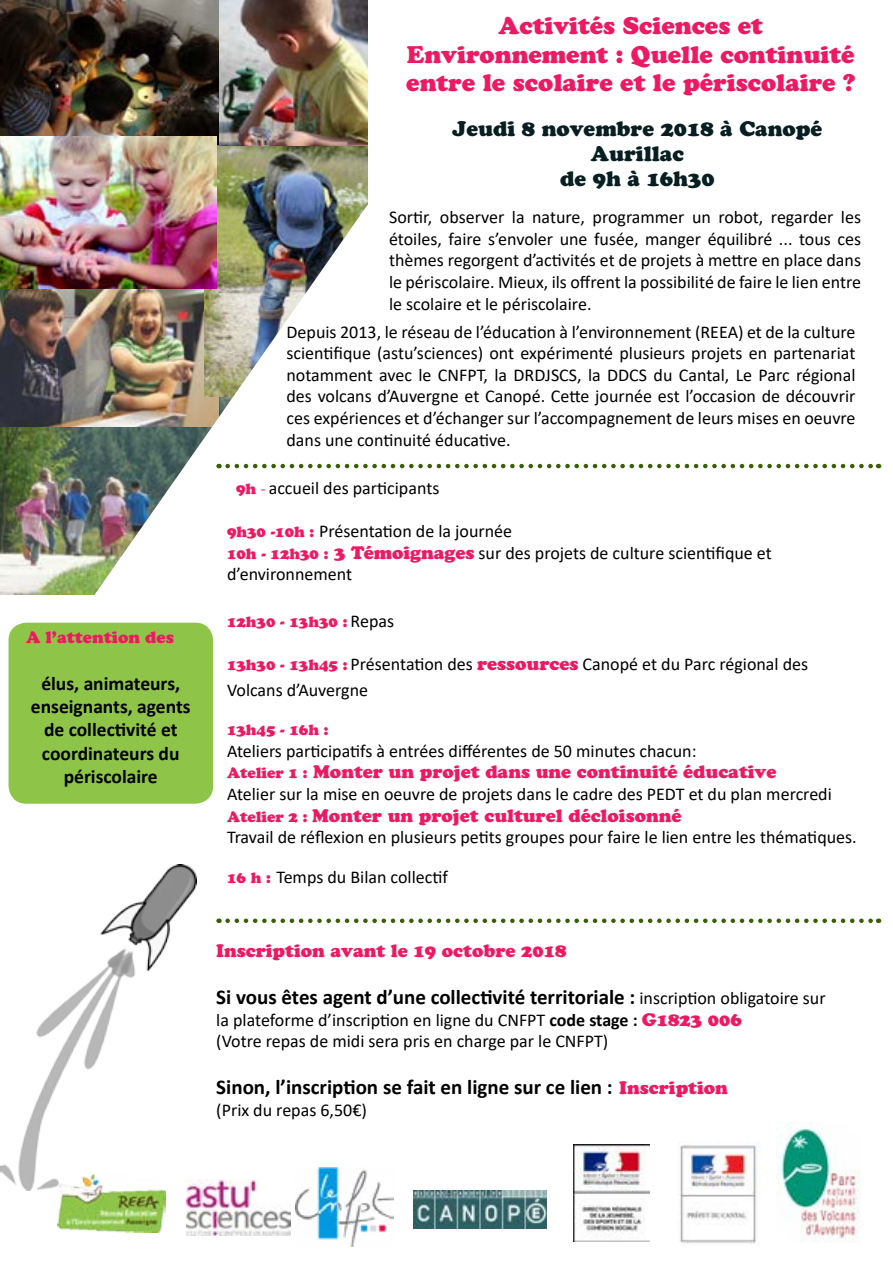
<style>
.page{position:relative;width:893px;height:1263px;background:#fff}
.page>*{position:absolute;margin:0;border:0;box-sizing:border-box;transform-origin:0 0}
.t1{font:24px/28.8px "Cooper Black Std";color:#ed1963;text-align:center}
.t2{font:700 21px "Calibri";color:#000}
.t3{font:21px/25.2px "Cooper Black Std";color:#071e22;text-align:center}
.t4{font:700 19.5px/23.4px "Calibri";color:#000;text-align:center}
.t5{font:18px/21.6px "Calibri";color:#000}
.t6{font:18px "Cooper Black Std";color:#ed1963}
.t7{font:16.5px "Cooper Black Std";color:#ed1963}
.t8{font:15px "Cooper Black Std";color:#ed1963}
.s1{font-family:"Cooper Black Std";font-size:15px;color:#ed1963}
.s2{font-family:"Myriad Pro";font-size:15px;color:#ed1963}
.s3{font-family:"Cooper Black Std";color:#ed1963}
.s4{font-family:"Calibri";font-size:18px;color:#000}
.s5{font-size:15px}
.s6{font-weight:400;font-size:18px}
.s7{font-weight:700}
.s8{font-family:"Cooper Black Std";font-weight:400;font-size:18px;color:#ed1963}
</style>
<div class="page">
<img style="left:0;top:0;width:770px;height:804px">
<img style="left:0;top:864px;width:197px;height:327px">
<svg style="left:228px;top:464px;width:651px;height:4px"></svg>
<svg style="left:228px;top:918px;width:651px;height:5px"></svg>
<img style="left:57px;top:1173px;width:108px;height:59px">
<img style="left:186px;top:1179px;width:104px;height:57px">
<div style="left:9px;top:623px;width:204px;height:181px;background:#8ec549;border-radius:18px"></div>
<img style="left:295px;top:1168px;width:98px;height:78px">
<img style="left:414px;top:1191px;width:132px;height:38px">
<img style="left:574px;top:1144px;width:76px;height:97px">
<img style="left:680px;top:1145px;width:77px;height:99px">
<img style="left:776px;top:1122px;width:85px;height:120px">
<p class="t7" style="left:26px;top:627px;width:150px">A l’attention des</p>
<p class="t4" style="left:31px;top:671px;width:161px">élus, animateurs, enseignants, agents de collectivité et coordinateurs du périscolaire</p>
<h1 class="t1" style="left:406px;top:11px;width:450px">Activités Sciences et<br>Environnement : Quelle continuité entre le scolaire et le périscolaire ?</h1>
<p class="t3" style="left:452px;top:116px;width:371px">Jeudi 8 novembre 2018 à Canopé<br>Aurillac<br>de 9h à 16h30</p>
<p class="t5" style="left:389px;top:206px;width:473px;text-align:justify">Sortir, observer la nature, programmer un robot, regarder les étoiles, faire s’envoler une fusée, manger équilibré ... tous ces thèmes regorgent d’activités et de projets à mettre en place dans le périscolaire. Mieux, ils offrent la possibilité de faire le lien entre le scolaire et le périscolaire.</p>
<p class="t5" style="left:286px;top:320px;width:570px;text-align:justify">Depuis 2013, le réseau de l’éducation à l’environnement (REEA) et de la culture scientifique (astu’sciences) ont expérimenté plusieurs projets en partenariat notamment avec le CNFPT, la DRDJSCS, la DDCS du Cantal, Le Parc régional des volcans d’Auvergne et Canopé. Cette journée est l’occasion de découvrir ces expériences et d’échanger sur l’accompagnement de leurs mises en oeuvre dans une continuité éducative.</p>
<p class="t5" style="left:236px;top:477px;width:205px"><span class="s1">9h</span> <span class="s2">-</span> accueil des participants</p>
<p class="t5" style="left:227px;top:520px;width:546px"><span class="s1">9h30 -10h :</span> Présentation de la journée<br><span class="s1">10h - 12h30 :</span> <span class="s3">3 Témoignages</span> sur des projets de culture scientifique et d’environnement</p>
<p class="t8" style="left:227px;top:613px;width:169px">12h30 - 13h30 : <span class="s4">Repas</span></p>
<p class="t5" style="left:227px;top:651px;width:583px;line-height:25.2px"><span class="s1">13h30 - 13h45 :</span> Présentation des <span class="s3">ressources</span> Canopé et du Parc régional des<br>Volcans d’Auvergne</p>
<p class="t8" style="left:227px;top:721px;width:103px">13h45 - 16h :</p>
<p class="t5" style="left:227px;top:739px;width:471px">Ateliers participatifs à entrées différentes de 50 minutes chacun:</p>
<p class="t6" style="left:227px;top:761px;width:551px"><span class="s5">Atelier 1 :</span> Monter un projet dans une continuité éducative</p>
<p class="t5" style="left:227px;top:783px;width:606px">Atelier sur la mise en oeuvre de projets dans le cadre des PEDT et du plan mercredi</p>
<p class="t6" style="left:227px;top:804px;width:456px"><span class="s5">Atelier 2 :</span> Monter un projet culturel décloisonné</p>
<p class="t5" style="left:227px;top:817px;width:631px;line-height:39.6px">Travail de réflexion en plusieurs petits groupes pour faire le lien entre les thématiques.<br><span class="s1">16 h :</span> Temps du Bilan collectif</p>
<p class="t6" style="left:216px;top:940px;width:352px">Inscription avant le 19 octobre 2018</p>
<p class="t2" style="left:216px;top:982px;width:611px">Si vous êtes agent d’une collectivité territoriale : <span class="s6">inscription obligatoire sur</span></p>
<p class="t5" style="left:216px;top:1008px;width:527px">la plateforme d’inscription en ligne du CNFPT <span class="s7">code stage :</span> <span class="s3">G1823 006 </span>(Votre repas de midi sera pris en charge par le CNFPT)</p>
<p class="t2" style="left:216px;top:1072px;width:513px">Sinon, l’inscription se fait en ligne sur ce lien : <span class="s8">Inscription</span></p>
<p class="t5" style="left:216px;top:1098px;width:152px">(Prix du repas 6,50€)</p>
</div>
